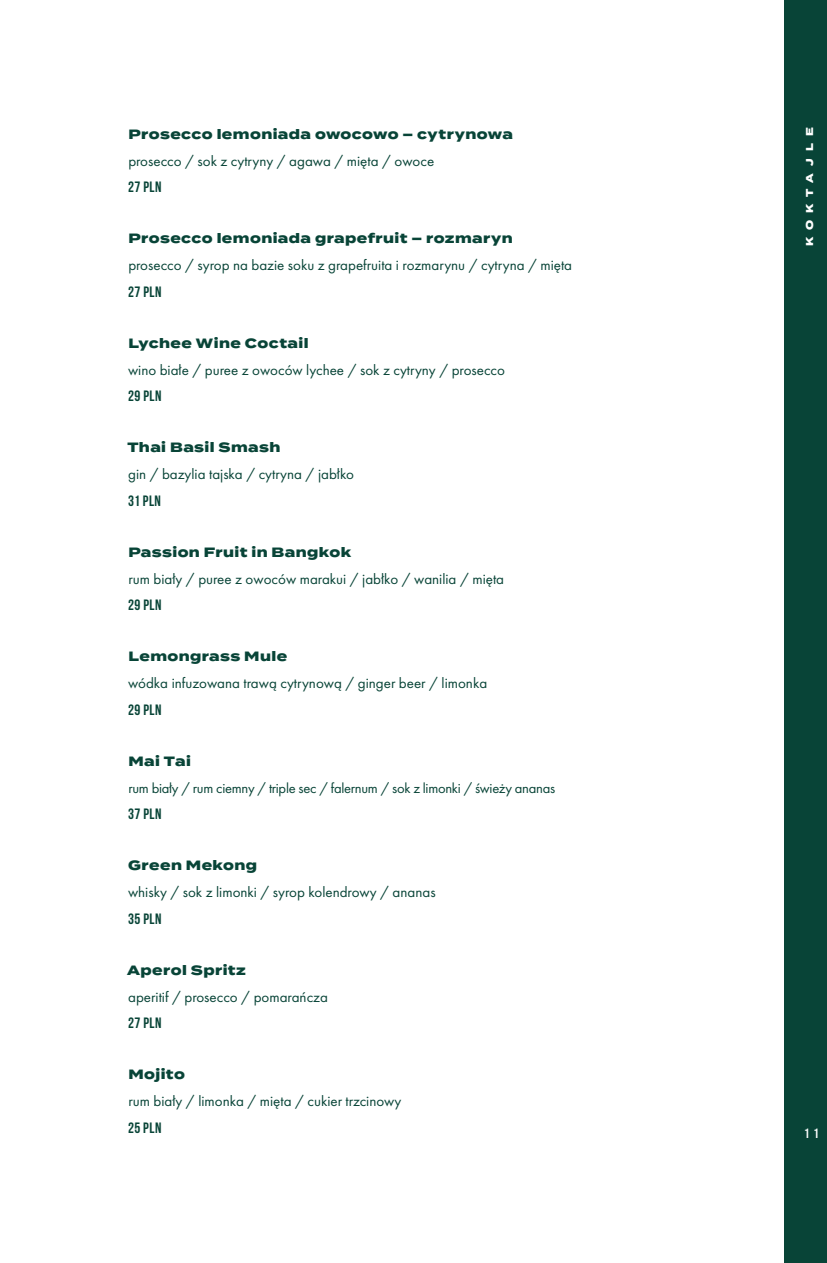
<style>
.page{position:relative;width:827px;height:1263px;background:#fff}
.page>*{position:absolute;margin:0;border:0;box-sizing:border-box;transform-origin:0 0}
.t1{font:15px "Futura PT";color:#084437}
.t2{font:700 15px "Bebas Neue";letter-spacing:.035em;color:#084437}
.t3{font:14.55px "Futura PT";letter-spacing:-.02em;color:#084437}
.t4{font:800 13.5px "Termina";letter-spacing:.03em;color:#084437}
.t5{font:13.5px "Bebas Neue";color:#fff}
.t6{font:800 10.05px "Termina";letter-spacing:.695em;color:#fff}
</style>
<div class="page">
<div style="left:784px;top:0;width:43px;height:1263px;background:#084437"></div>
<p class="t4" style="left:128px;top:124px;width:386px">Prosecco lemoniada owocowo – cytrynowa</p>
<p class="t1" style="left:128px;top:152px;width:307px">prosecco / sok z cytryny / agawa / mięta / owoce</p>
<p class="t2" style="left:128px;top:179px;width:35px">27 PLN</p>
<p class="t4" style="left:128px;top:228px;width:386px">Prosecco lemoniada grapefruit – rozmaryn</p>
<p class="t1" style="left:128px;top:256px;width:445px">prosecco / syrop na bazie soku z grapefruita i rozmarynu / cytryna / mięta</p>
<p class="t2" style="left:128px;top:283px;width:35px">27 PLN</p>
<p class="t4" style="left:128px;top:333px;width:182px">Lychee Wine Coctail</p>
<p class="t1" style="left:128px;top:361px;width:379px">wino białe / puree z owoców lychee / sok z cytryny / prosecco</p>
<p class="t2" style="left:128px;top:388px;width:35px">29 PLN</p>
<p class="t4" style="left:127px;top:437px;width:155px">Thai Basil Smash</p>
<p class="t1" style="left:128px;top:465px;width:227px">gin / bazylia tajska / cytryna / jabłko</p>
<p class="t2" style="left:128px;top:492px;width:34px">31 PLN</p>
<p class="t4" style="left:128px;top:542px;width:224px">Passion Fruit in Bangkok</p>
<p class="t1" style="left:128px;top:570px;width:377px">rum biały / puree z owoców marakui / jabłko / wanilia / mięta</p>
<p class="t2" style="left:128px;top:597px;width:35px">29 PLN</p>
<p class="t4" style="left:128px;top:647px;width:160px">Lemongrass Mule</p>
<p class="t1" style="left:128px;top:674px;width:361px">wódka infuzowana trawą cytrynową / ginger beer / limonka</p>
<p class="t2" style="left:128px;top:701px;width:35px">29 PLN</p>
<p class="t4" style="left:128px;top:751px;width:64px">Mai Tai</p>
<p class="t3" style="left:128px;top:779px;width:428px">rum biały / rum ciemny / triple sec / falernum / sok z limonki / świeży ananas</p>
<p class="t2" style="left:128px;top:806px;width:35px">37 PLN</p>
<p class="t4" style="left:128px;top:856px;width:131px">Green Mekong</p>
<p class="t1" style="left:128px;top:883px;width:309px">whisky / sok z limonki / syrop kolendrowy / ananas</p>
<p class="t2" style="left:128px;top:910px;width:35px">35 PLN</p>
<p class="t4" style="left:127px;top:960px;width:120px">Aperol Spritz</p>
<p class="t1" style="left:128px;top:988px;width:201px">aperitif / prosecco / pomarańcza</p>
<p class="t2" style="left:128px;top:1015px;width:35px">27 PLN</p>
<p class="t4" style="left:128px;top:1065px;width:58px">Mojito</p>
<p class="t1" style="left:128px;top:1092px;width:275px">rum biały / limonka / mięta / cukier trzcinowy</p>
<p class="t2" style="left:128px;top:1119px;width:35px">25 PLN</p>
<p class="t6" style="left:802px;top:246px;width:120px;rotate:-90deg">KOKTAJLE</p>
<p class="t5" style="left:804px;top:1125px;width:16px">1 1</p>
</div>
